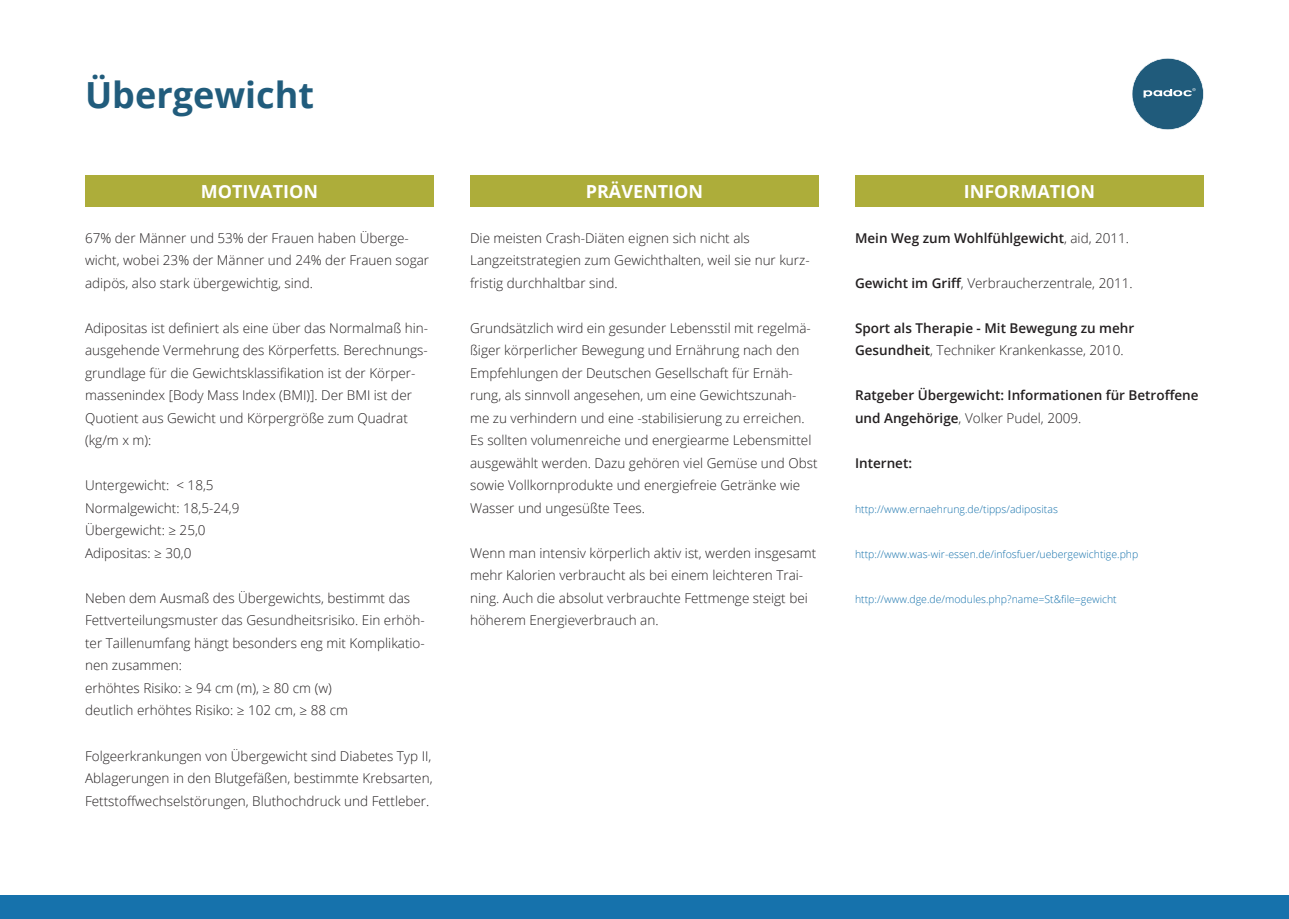
<style>
.page{position:relative;width:1289px;height:919px;background:#fff}
.page>*{position:absolute;margin:0;border:0;box-sizing:border-box;transform-origin:0 0}
.t1{font:700 36px "Open Sans";color:#215c7c}
.t2{font:700 18px "Open Sans";color:#fff}
.t3{font:300 13.5px/22.5px "Open Sans";color:#231f20}
.t4{font:600 13.5px/22.5px "Open Sans";color:#231f20}
.t5{font:300 10.5px "Open Sans";color:#1672ac}
.s1{font-weight:300}
.s2{font-weight:600}
</style>
<div class="page">
<div style="left:0;top:895px;width:1288px;height:23px;background:#1672ac"></div>
<div style="left:85px;top:175px;width:349px;height:32px;background:#adad3a"></div>
<div style="left:470px;top:175px;width:349px;height:32px;background:#adad3a"></div>
<div style="left:855px;top:175px;width:348px;height:32px;background:#adad3a"></div>
<svg style="left:1132px;top:58px;width:71px;height:72px"></svg>
<p class="t1" style="left:85px;top:69px;width:230px">Übergewicht</p>
<p class="t2" style="left:201px;top:178px;width:119px">MOTIVATION</p>
<p class="t2" style="left:585px;top:178px;width:119px">PRÄVENTION</p>
<p class="t2" style="left:963px;top:178px;width:133px">INFORMATION</p>
<p class="t3" style="left:85px;top:226px;width:345px">67% der Männer und 53% der Frauen haben Überge&shy;wicht, wobei 23% der Männer und 24% der Frauen sogar adipös, also stark übergewichtig, sind.</p>
<p class="t3" style="left:85px;top:316px;width:344px">Adipositas ist definiert als eine über das Normalmaß hin&shy;ausgehende Vermehrung des Körperfetts. Berechnungs&shy;grundlage für die Gewichtsklassifikation ist der Körper&shy;massenindex [Body Mass Index (BMI)]. Der BMI ist der Quotient aus Gewicht und Körpergröße zum Quadrat (kg/m x m):</p>
<p class="t3" style="left:85px;top:474px;width:130px">Untergewicht: &lt; 18,5</p>
<p class="t3" style="left:85px;top:496px;width:156px">Normalgewicht: 18,5-24,9</p>
<p class="t3" style="left:85px;top:519px;width:122px">Übergewicht: ≥ 25,0</p>
<p class="t3" style="left:85px;top:541px;width:108px">Adipositas: ≥ 30,0</p>
<p class="t3" style="left:85px;top:586px;width:341px">Neben dem Ausmaß des Übergewichts, bestimmt das Fettverteilungsmuster das Gesundheitsrisiko. Ein erhöh&shy;ter Taillenumfang hängt besonders eng mit Komplikatio&shy;nen zusammen:</p>
<p class="t3" style="left:85px;top:676px;width:248px">erhöhtes Risiko: ≥ 94 cm (m), ≥ 80 cm (w)</p>
<p class="t3" style="left:85px;top:699px;width:264px">deutlich erhöhtes Risiko: ≥ 102 cm, ≥ 88 cm</p>
<p class="t3" style="left:85px;top:744px;width:349px;text-align:justify">Folgeerkrankungen von Übergewicht sind Diabetes Typ II, Ablagerungen in den Blutgefäßen, bestimmte Krebsarten, Fettstoffwechselstörungen, Bluthochdruck und Fettleber.</p>
<p class="t3" style="left:470px;top:226px;width:281px">Die meisten Crash-Diäten eignen sich nicht als</p>
<p class="t3" style="left:470px;top:249px;width:341px">Langzeitstrategien zum Gewichthalten, weil sie nur kurz&shy;fristig durchhaltbar sind.</p>
<p class="t3" style="left:470px;top:316px;width:349px">Grundsätzlich wird ein gesunder Lebensstil mit regelmä&shy;ßiger körperlicher Bewegung und Ernährung nach den Empfehlungen der Deutschen Gesellschaft für Ernäh&shy;rung, als sinnvoll angesehen, um eine Gewichtszunah&shy;me zu verhindern und eine -stabilisierung zu erreichen.<br>Es sollten volumenreiche und energiearme Lebensmittel ausgewählt werden. Dazu gehören viel Gemüse und Obst sowie Vollkornprodukte und energiefreie Getränke wie Wasser und ungesüßte Tees.</p>
<p class="t3" style="left:470px;top:541px;width:348px">Wenn man intensiv körperlich aktiv ist, werden insgesamt mehr Kalorien verbraucht als bei einem leichteren Trai&shy;ning. Auch die absolut verbrauchte Fettmenge steigt bei höherem Energieverbrauch an.</p>
<p class="t4" style="left:855px;top:226px;width:275px">Mein Weg zum Wohlfühlgewicht<span class="s1">, aid, 2011.</span></p>
<p class="t3" style="left:855px;top:271px;width:279px"><span class="s2">Gewicht im Griff</span>, Verbraucherzentrale, 2011.</p>
<p class="t4" style="left:855px;top:316px;width:281px">Sport als Therapie - Mit Bewegung zu mehr<br>Gesundheit<span class="s1">, Techniker Krankenkasse, 2010.</span></p>
<p class="t4" style="left:855px;top:384px;width:345px">Ratgeber Übergewicht: Informationen für Betroffene und Angehörige<span class="s1">, Volker Pudel, 2009.</span></p>
<p class="t4" style="left:855px;top:451px;width:58px">Internet:</p>
<p class="t5" style="left:855px;top:502px;width:204px">http://www.ernaehrung.de/tipps/adipositas</p>
<p class="t5" style="left:855px;top:547px;width:285px">http://www.was-wir-essen.de/infosfuer/uebergewichtige.php</p>
<p class="t5" style="left:855px;top:592px;width:263px">http://www.dge.de/modules.php?name=St&amp;file=gewicht</p>
</div>
